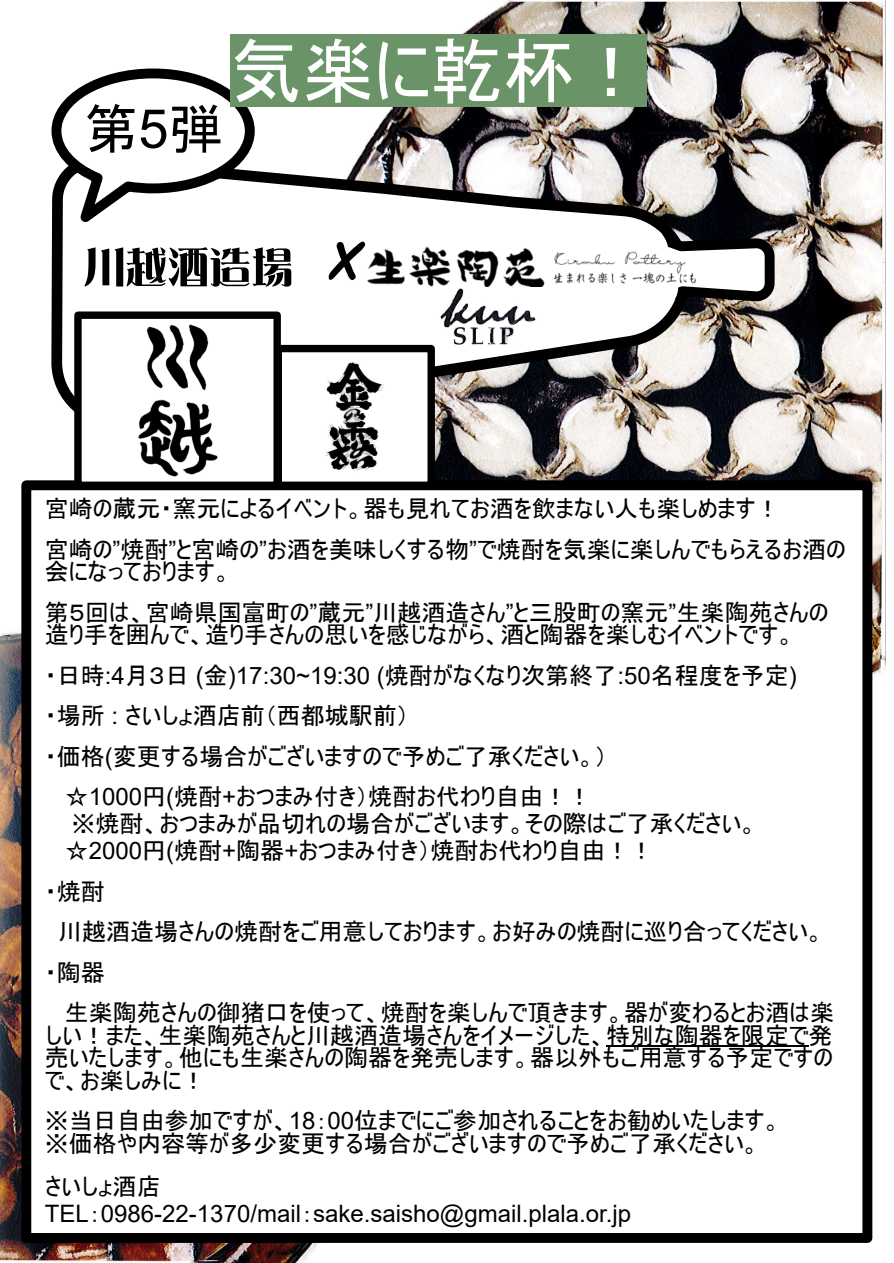
<style>
.page{position:relative;width:894px;height:1263px;background:#fff}
.page>*{position:absolute;margin:0;border:0;box-sizing:border-box;transform-origin:0 0}
.t1{font:144px "Freestyle Script";color:#000}
.t2{font:72px "MS UI Gothic";color:#fff}
.t3{font:54px "MS UI Gothic";color:#000}
.t4{font:24px/22.5px "MS UI Gothic";color:#000}
.t5{font:24px "Arial";color:#000}
.s1{font-family:"Arial"}
.s2{font-family:"MS UI Gothic"}
</style>
<div class="page">
<img style="left:0;top:0;width:885px;height:1263px">
<div style="left:21px;top:480px;width:851px;height:763px;background:#fff;border:10px solid #000"></div>
<hr style="left:606px;top:1045px;width:202px;height:2px;background:#000">
<svg style="left:46px;top:149px;width:651px;height:284px"></svg>
<img style="left:438px;top:286px;width:99px;height:63px">
<svg style="left:605px;top:222px;width:174px;height:89px"></svg>
<div style="left:230px;top:35px;width:416px;height:72px;background:#6a9368"></div>
<div style="left:74px;top:311px;width:207px;height:178px;background:#fff;border:7px solid #000"></div>
<div style="left:274px;top:345px;width:161px;height:144px;background:#fff;border:7px solid #000"></div>
<img style="left:367px;top:247px;width:328px;height:39px">
<svg style="left:83px;top:246px;width:210px;height:42px"></svg>
<svg style="left:47px;top:64px;width:244px;height:223px"></svg>
<img style="left:138px;top:324px;width:80px;height:153px">
<img style="left:325px;top:362px;width:59px;height:109px">
<h3 class="t3" style="left:84px;top:101px;width:140px">第<span class="s1">5</span>弾</h3>
<h2 class="t2" style="left:230px;top:35px;width:418px">気楽に乾杯！</h2>
<h1 class="t1" style="left:323px;top:201px;width:51px">×</h1>
<p class="t4" style="left:45px;top:488px;width:802px;line-height:40.5px">宮崎の蔵元・窯元によるイベント。器も見れてお酒を飲まない人も楽しめます！<br>宮崎の<span class="s1">”</span>焼酎<span class="s1">”</span>と宮崎の<span class="s1">”</span>お酒を美味しくする物<span class="s1">”</span>で焼酎を気楽に楽しんでもらえるお酒の</p>
<p class="t4" style="left:45px;top:551px;width:785px;line-height:40.5px">会になっております。<br>第５回は、宮崎県国富町の<span class="s1">”</span>蔵元<span class="s1">”</span>川越酒造さん<span class="s1">”</span>と三股町の窯元<span class="s1">”</span>生楽陶苑さんの</p>
<p class="t4" style="left:45px;top:623px;width:751px">造り手を囲んで、造り手さんの思いを感じながら、酒と陶器を楽しむイベントです。</p>
<p class="t4" style="left:45px;top:664px;width:753px">・日時<span class="s1">:4</span>月３日 <span class="s1">(</span>金<span class="s1">)17:30~19:30 (</span>焼酎がなくなり次第終了<span class="s1">:50</span>名程度を予定<span class="s1">)</span></p>
<p class="t4" style="left:45px;top:704px;width:365px">・場所 <span class="s1">:</span> さいしょ酒店前（西都城駅前）</p>
<p class="t4" style="left:45px;top:745px;width:563px">・価格<span class="s1">(</span>変更する場合がございますので予めご了承ください。）</p>
<p class="t4" style="left:65px;top:785px;width:528px">☆<span class="s1">1000</span>円<span class="s1">(</span>焼酎<span class="s1">+</span>おつまみ付き）焼酎お代わり自由！！</p>
<p class="t4" style="left:65px;top:810px;width:693px;line-height:27px">※焼酎、おつまみが品切れの場合がございます。その際はご了承ください。☆<span class="s1">2000</span>円<span class="s1">(</span>焼酎<span class="s1">+</span>陶器<span class="s1">+</span>おつまみ付き）焼酎お代わり自由！！</p>
<p class="t4" style="left:45px;top:880px;width:62px">・焼酎</p>
<p class="t4" style="left:58px;top:920px;width:767px">川越酒造場さんの焼酎をご用意しております。お好みの焼酎に巡り合ってください。</p>
<p class="t4" style="left:45px;top:961px;width:62px">・陶器</p>
<p class="t4" style="left:65px;top:1001px;width:770px">生楽陶苑さんの御猪口を使って、焼酎を楽しんで頂きます。器が変わるとお酒は楽</p>
<p class="t4" style="left:45px;top:1024px;width:789px;text-align:justify">しい！また、生楽陶苑さんと川越酒造場さんをイメージした、特別な陶器を限定で発売いたします。他にも生楽さんの陶器を発売します。器以外もご用意する予定ですので、お楽しみに！</p>
<p class="t4" style="left:45px;top:1109px;width:737px">※当日自由参加ですが、<span class="s1">18</span>：<span class="s1">00</span>位までにご参加されることをお勧めいたします。※価格や内容等が多少変更する場合がございますので予めご了承ください。</p>
<p class="t4" style="left:45px;top:1175px;width:117px">さいしょ酒店</p>
<p class="t5" style="left:45px;top:1205px;width:588px">TEL<span class="s2">：</span>0986-22-1370/mail<span class="s2">：</span>sake.saisho@gmail.plala.or.jp</p>
</div>
